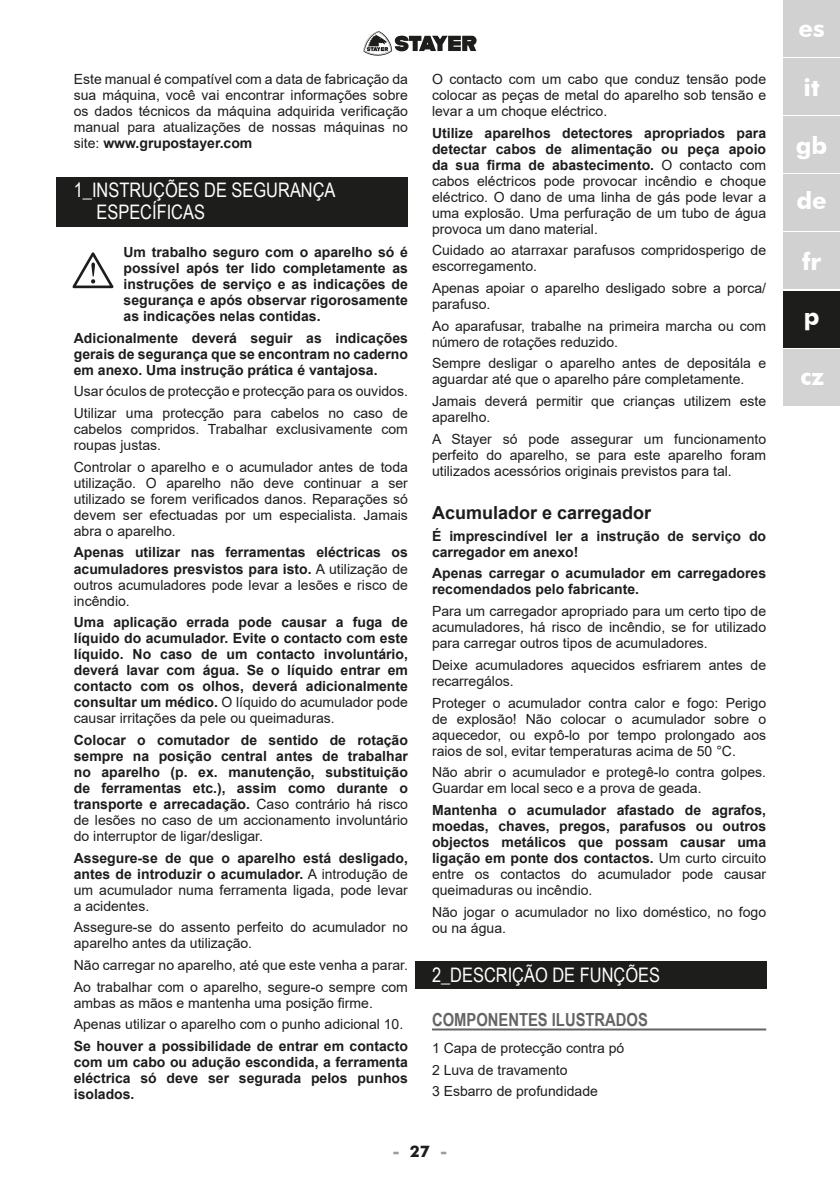
<style>
.page{position:relative;width:840px;height:1191px;background:#fff}
.page>*{position:absolute;margin:0;border:0;box-sizing:border-box;transform-origin:0 0}
.t1{font:700 24px "Futura BT";color:#fff}
.t2{font:20px/22px "Arial Narrow";color:#fff}
.t3{font:700 18px "Arial";color:#1d1d1b}
.t4{font:700 18px "Arial Narrow";color:#646463}
.t5{font:700 16px "Futura BT";color:#9d9d9d}
.t6{font:14px/16px "Arial";color:#1d1d1b}
.t7{font:700 14px/16px "Arial";color:#1d1d1b;text-align:justify}
.s1{font-weight:700}
.s2{font-weight:400}
.s3{color:#1d1d1b}
</style>
<div class="page">
<svg style="left:363px;top:31px;width:114px;height:25px"></svg>
<div style="left:782px;top:0;width:57px;height:57px;background:#d1d1d1"></div>
<div style="left:782px;top:58px;width:57px;height:57px;background:#d1d1d1"></div>
<div style="left:782px;top:116px;width:57px;height:57px;background:#d1d1d1"></div>
<div style="left:782px;top:232px;width:57px;height:57px;background:#d1d1d1"></div>
<div style="left:782px;top:291px;width:57px;height:56px;background:#1d1d1b"></div>
<div style="left:782px;top:174px;width:57px;height:57px;background:#d1d1d1"></div>
<div style="left:782px;top:349px;width:57px;height:56px;background:#d3d3d3"></div>
<div style="left:57px;top:177px;width:351px;height:49px;background:#1d1d1b"></div>
<svg style="left:72px;top:252px;width:42px;height:37px"></svg>
<div style="left:415px;top:961px;width:350px;height:28px;background:#1d1d1b"></div>
<hr style="left:432px;top:1028px;width:333px;height:2px;background:#646463">
<p class="t6" style="left:74px;top:71px;width:335px;text-align:justify">Este manual é compatível com a data de fabricação da sua máquina, você vai encontrar informações sobre os dados técnicos da máquina adquirida verificação manual para atualizações de nossas máquinas no site: <span class="s1">www.grupostayer.com</span></p>
<h2 class="t2" style="left:96px;top:178px;width:240px;text-indent:-23px">1_INSTRUÇÕES DE SEGURANÇA<br>ESPECÍFICAS</h2>
<p class="t7" style="left:123px;top:244px;width:286px">Um trabalho seguro com o aparelho só é possível após ter lido completamente as instruções de serviço e as indicações de segurança e após observar rigorosamente as indicações nelas contidas.</p>
<p class="t7" style="left:74px;top:330px;width:335px">Adicionalmente deverá seguir as indicações gerais de segurança que se encontram no caderno em anexo. Uma instrução prática é vantajosa.</p>
<p class="t6" style="left:74px;top:380px;width:335px;line-height:21.6px">Usar óculos de protecção e protecção para os ouvidos.<br>Utilizar uma protecção para cabelos no caso de</p>
<p class="t6" style="left:74px;top:421px;width:335px">cabelos compridos. Trabalhar exclusivamente com roupas justas.</p>
<p class="t6" style="left:74px;top:459px;width:335px;text-align:justify">Controlar o aparelho e o acumulador antes de toda utilização. O aparelho não deve continuar a ser utilizado se forem verificados danos. Reparações só devem ser efectuadas por um especialista. Jamais abra o aparelho.</p>
<p class="t7" style="left:74px;top:545px;width:335px">Apenas utilizar nas ferramentas eléctricas os acumuladores presvistos para isto. <span class="s2">A utilização de outros acumuladores pode levar a lesões e risco de incêndio.</span></p>
<p class="t7" style="left:74px;top:614px;width:335px">Uma aplicação errada pode causar a fuga de líquido do acumulador. Evite o contacto com este líquido. No caso de um contacto involuntário, deverá lavar com água. Se o líquido entrar em contacto com os olhos, deverá adicionalmente consultar um médico. <span class="s2">O líquido do acumulador pode causar irritações da pele ou queimaduras.</span></p>
<p class="t7" style="left:74px;top:732px;width:335px">Colocar o comutador de sentido de rotação sempre na posição central antes de trabalhar no aparelho (p. ex. manutenção, substituição de ferramentas etc.), assim como durante o transporte e arrecadação. <span class="s2">Caso contrário há risco de lesões no caso de um accionamento involuntário do interruptor de ligar/desligar.</span></p>
<p class="t7" style="left:74px;top:850px;width:335px">Assegure-se de que o aparelho está desligado, antes de introduzir o acumulador. <span class="s2">A introdução de um acumulador numa ferramenta ligada, pode levar a acidentes.</span></p>
<p class="t6" style="left:74px;top:919px;width:335px">Assegure-se do assento perfeito do acumulador no aparelho antes da utilização.</p>
<p class="t6" style="left:74px;top:954px;width:335px;line-height:21.6px">Não carregar no aparelho, até que este venha a parar.<br>Ao trabalhar com o aparelho, segure-o sempre com</p>
<p class="t6" style="left:74px;top:992px;width:331px;line-height:21.6px">ambas as mãos e mantenha uma posição firme.<br>Apenas utilizar o aparelho com o punho adicional 10.</p>
<p class="t7" style="left:74px;top:1038px;width:335px">Se houver a possibilidade de entrar em contacto com um cabo ou adução escondida, a ferramenta eléctrica só deve ser segurada pelos punhos isolados.</p>
<p class="t6" style="left:432px;top:71px;width:335px;text-align:justify">O contacto com um cabo que conduz tensão pode colocar as peças de metal do aparelho sob tensão e levar a um choque eléctrico.</p>
<p class="t6" style="left:432px;top:125px;width:335px;text-align:justify"><span class="s1">Utilize aparelhos detectores apropriados para detectar cabos de alimentação ou peça apoio da sua firma de abastecimento.</span> O contacto com cabos eléctricos pode provocar incêndio e choque eléctrico. O dano de uma linha de gás pode levar a uma explosão. Uma perfuração de um tubo de água provoca um dano material.</p>
<p class="t6" style="left:432px;top:242px;width:335px">Cuidado ao atarraxar parafusos compridosperigo de escorregamento.</p>
<p class="t6" style="left:432px;top:280px;width:335px">Apenas apoiar o aparelho desligado sobre a porca/ parafuso.</p>
<p class="t6" style="left:432px;top:318px;width:335px">Ao aparafusar, trabalhe na primeira marcha ou com número de rotações reduzido.</p>
<p class="t6" style="left:432px;top:355px;width:335px">Sempre desligar o aparelho antes de depositála e aguardar até que o aparelho páre completamente.</p>
<p class="t6" style="left:432px;top:393px;width:335px">Jamais deverá permitir que crianças utilizem este aparelho.</p>
<p class="t6" style="left:432px;top:431px;width:335px;text-align:justify">A Stayer só pode assegurar um funcionamento perfeito do aparelho, se para este aparelho foram utilizados acessórios originais previstos para tal.</p>
<p class="t3" style="left:432px;top:500px;width:221px">Acumulador e carregador</p>
<p class="t7" style="left:432px;top:528px;width:335px">É imprescindível ler a instrução de serviço do carregador em anexo!</p>
<p class="t7" style="left:432px;top:566px;width:335px">Apenas carregar o acumulador em carregadores recomendados pelo fabricante.</p>
<p class="t6" style="left:432px;top:603px;width:335px;text-align:justify">Para um carregador apropriado para um certo tipo de acumuladores, há risco de incêndio, se for utilizado para carregar outros tipos de acumuladores.</p>
<p class="t6" style="left:432px;top:657px;width:335px">Deixe acumuladores aquecidos esfriarem antes de recarregálos.</p>
<p class="t6" style="left:432px;top:694px;width:335px;text-align:justify">Proteger o acumulador contra calor e fogo: Perigo de explosão! Não colocar o acumulador sobre o aquecedor, ou expô-lo por tempo prolongado aos raios de sol, evitar temperaturas acima de 50 °C.</p>
<p class="t6" style="left:432px;top:764px;width:335px">Não abrir o acumulador e protegê-lo contra golpes.<br>Guardar em local seco e a prova de geada.</p>
<p class="t7" style="left:432px;top:802px;width:335px">Mantenha o acumulador afastado de agrafos, moedas, chaves, pregos, parafusos ou outros objectos metálicos que possam causar uma ligação em ponte dos contactos. <span class="s2">Um curto circuito entre os contactos do acumulador pode causar queimaduras ou incêndio.</span></p>
<p class="t6" style="left:432px;top:903px;width:335px">Não jogar o acumulador no lixo doméstico, no fogo ou na água.</p>
<h2 class="t2" style="left:432px;top:963px;width:229px">2_DESCRIÇÃO DE FUNÇÕES</h2>
<p class="t4" style="left:432px;top:1005px;width:217px">COMPONENTES ILUSTRADOS</p>
<p class="t6" style="left:432px;top:1037px;width:194px;line-height:21.6px">1 Capa de protecção contra pó<br>2 Luva de travamento<br>3 Esbarro de profundidade</p>
<p class="t5" style="left:392px;top:1141px;width:56px">- <span class="s3">27</span> -</p>
<h1 class="t1" style="left:798px;top:14px;width:28px">es</h1>
<h1 class="t1" style="left:803px;top:72px;width:17px">it</h1>
<h1 class="t1" style="left:795px;top:131px;width:33px">gb</h1>
<h1 class="t1" style="left:795px;top:186px;width:32px">de</h1>
<h1 class="t1" style="left:801px;top:247px;width:21px">fr</h1>
<h1 class="t1" style="left:803px;top:302px;width:17px">p</h1>
<h1 class="t1" style="left:799px;top:362px;width:26px">cz</h1>
</div>
